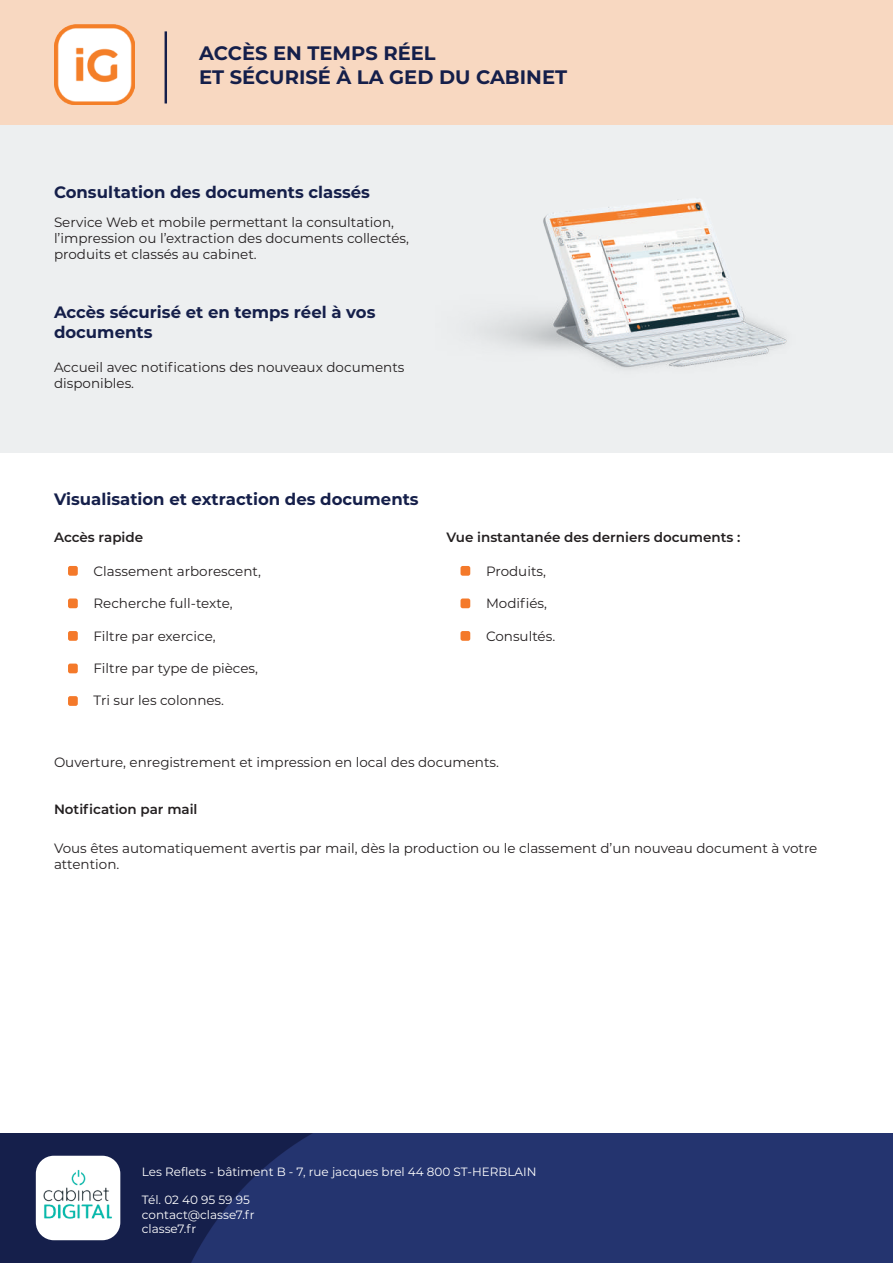
<style>
.page{position:relative;width:893px;height:1263px;background:#fff}
.page>*{position:absolute;margin:0;border:0;box-sizing:border-box;transform-origin:0 0}
.t1{font:700 19.5px/23.4px "Montserrat";color:#151f4a}
.t2{font:700 16.5px/19.8px "Montserrat";color:#151f4a}
.t3{font:13.5px/16.2px "Montserrat";color:#231f20}
.t4{font:600 13.5px "Montserrat";color:#231f20}
.t5{font:12px/14.4px "Montserrat";color:#fff}
</style>
<div class="page">
<img style="left:0;top:1134px;width:893px;height:129px">
<div style="left:36px;top:1156px;width:84px;height:84px;background:#fff;border-radius:18px"></div>
<img style="left:18px;top:1163px;width:124px;height:64px">
<div style="left:0;top:0;width:893px;height:124px;background:#f8d8c1"></div>
<div style="left:68px;top:566px;width:10px;height:10px;background:#f4792a;border-radius:2px"></div>
<div style="left:68px;top:598px;width:10px;height:10px;background:#f4792a;border-radius:2px"></div>
<div style="left:68px;top:631px;width:10px;height:10px;background:#f4792a;border-radius:2px"></div>
<div style="left:68px;top:664px;width:10px;height:9px;background:#f4792a;border-radius:2px"></div>
<div style="left:0;top:125px;width:893px;height:328px;background:#edeff0"></div>
<img style="left:484px;top:200px;width:303px;height:169px">
<img style="left:54px;top:24px;width:81px;height:81px">
<div style="left:165px;top:31px;width:2px;height:72px;border:2px solid #151f4a"></div>
<div style="left:68px;top:696px;width:10px;height:10px;background:#f4792a;border-radius:2px"></div>
<div style="left:460px;top:566px;width:10px;height:10px;background:#f4792a;border-radius:2px"></div>
<div style="left:460px;top:598px;width:10px;height:10px;background:#f4792a;border-radius:2px"></div>
<div style="left:460px;top:631px;width:10px;height:10px;background:#f4792a;border-radius:2px"></div>
<h1 class="t1" style="left:199px;top:41px;width:370px">ACCÈS EN TEMPS RÉEL<br>ET SÉCURISÉ À LA GED DU CABINET</h1>
<p class="t2" style="left:54px;top:182px;width:318px">Consultation des documents classés</p>
<p class="t3" style="left:54px;top:213px;width:356px">Service Web et mobile permettant la consultation, l’impression ou l’extraction des documents collectés, produits et classés au cabinet.</p>
<p class="t2" style="left:54px;top:301px;width:323px">Accès sécurisé et en temps réel à vos documents</p>
<p class="t3" style="left:54px;top:359px;width:352px">Accueil avec notifications des nouveaux documents disponibles.</p>
<p class="t2" style="left:54px;top:488px;width:366px">Visualisation et extraction des documents</p>
<p class="t4" style="left:54px;top:528px;width:91px">Accès rapide</p>
<p class="t3" style="left:94px;top:562px;width:169px">Classement arborescent,</p>
<p class="t3" style="left:94px;top:595px;width:141px">Recherche full-texte,</p>
<p class="t3" style="left:94px;top:627px;width:124px">Filtre par exercice,</p>
<p class="t3" style="left:94px;top:660px;width:166px">Filtre par type de pièces,</p>
<p class="t3" style="left:94px;top:692px;width:132px">Tri sur les colonnes.</p>
<p class="t4" style="left:446px;top:528px;width:295px">Vue instantanée des derniers documents :</p>
<p class="t3" style="left:486px;top:562px;width:61px">Produits,</p>
<p class="t3" style="left:486px;top:595px;width:63px">Modifiés,</p>
<p class="t3" style="left:486px;top:627px;width:71px">Consultés.</p>
<p class="t3" style="left:54px;top:753px;width:447px">Ouverture, enregistrement et impression en local des documents.</p>
<p class="t4" style="left:54px;top:799px;width:145px">Notification par mail</p>
<p class="t3" style="left:54px;top:839px;width:765px">Vous êtes automatiquement avertis par mail, dès la production ou le classement d’un nouveau document à votre attention.</p>
<p class="t5" style="left:142px;top:1164px;width:396px">Les Reflets - bâtiment B - 7, rue jacques brel 44 800 ST-HERBLAIN</p>
<p class="t5" style="left:142px;top:1192px;width:114px">Tél. 02 40 95 59 95 contact@classe7.fr classe7.fr</p>
</div>
